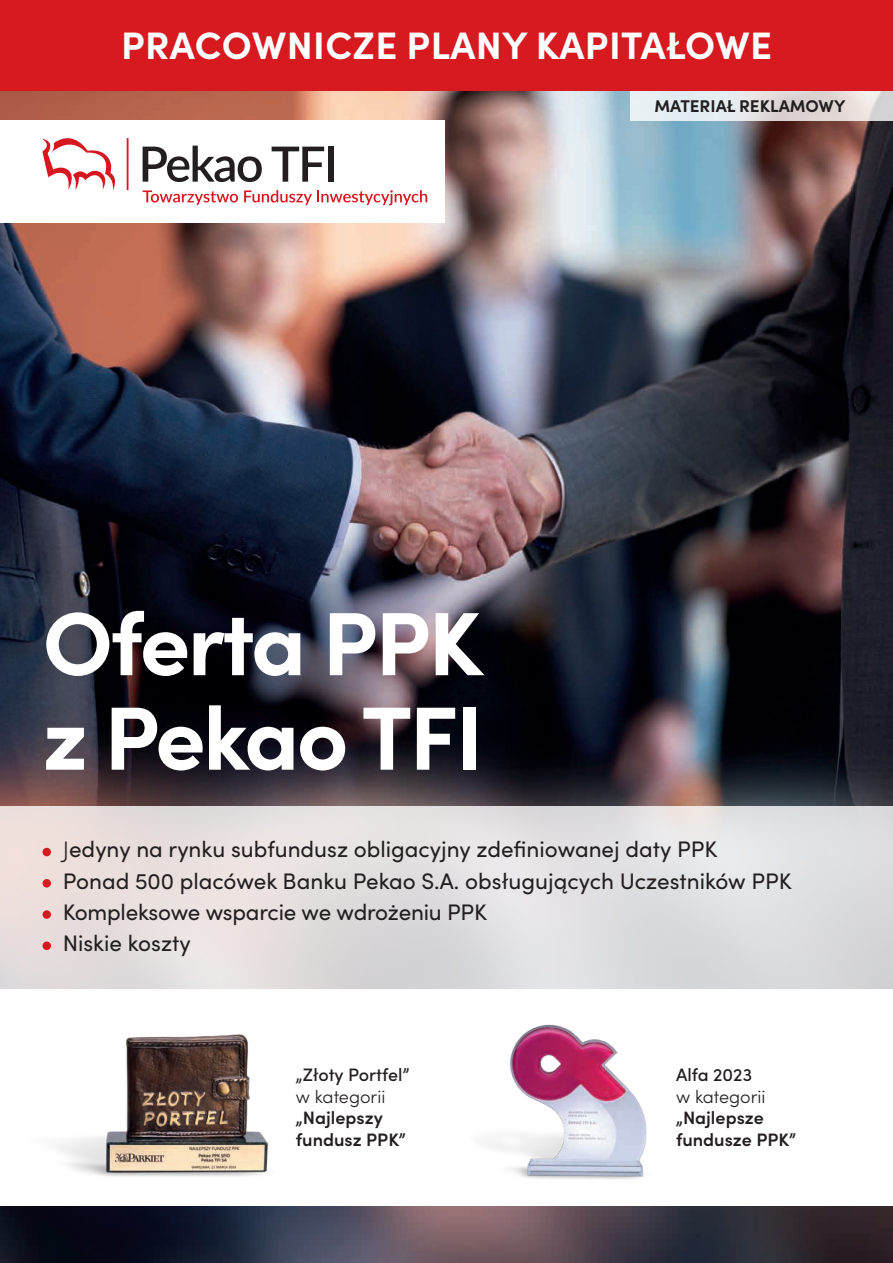
<style>
.page{position:relative;width:893px;height:1263px;background:#fff}
.page>*{position:absolute;margin:0;border:0;box-sizing:border-box;transform-origin:0 0}
.t1{font:700 90px "Sofia Pro";letter-spacing:-.03em;color:#fff}
.t2{font:700 38.25px "Sofia Pro";letter-spacing:.01em;color:#fff}
.t3{font:22.5px "Sofia Pro";color:#231f20}
.t4{font:600 18px/21.6px "Sofia Pro";color:#231f20}
.t5{font:500 18px/21.6px "Sofia Pro";letter-spacing:-.005em;color:#231f20}
.t6{font:700 17.1px "Sofia Pro";color:#231f20}
.s1{font-weight:300}
.s2{font-weight:500}
</style>
<div class="page">
<img style="left:0;top:90px;width:893px;height:1173px">
<div style="left:0;top:989px;width:893px;height:216px;background:#fff"></div>
<svg style="left:631px;top:90px;width:262px;height:31px"></svg>
<div style="left:0;top:0;width:893px;height:90px;background:#d71920"></div>
<div style="left:0;top:806px;width:893px;height:183px;background:linear-gradient(to bottom,#e8e3e2,#dcdadc)"></div>
<img style="left:484px;top:1024px;width:163px;height:155px">
<div style="left:43px;top:848px;width:8px;height:8px;background:#d71920;border-radius:50%"></div>
<div style="left:43px;top:879px;width:8px;height:8px;background:#d71920;border-radius:50%"></div>
<div style="left:43px;top:910px;width:8px;height:9px;background:#d71920;border-radius:50%"></div>
<div style="left:43px;top:941px;width:8px;height:9px;background:#d71920;border-radius:50%"></div>
<div style="left:0;top:121px;width:444px;height:102px;background:#fff"></div>
<svg style="left:143px;top:190px;width:95px;height:15px"></svg>
<svg style="left:244px;top:190px;width:183px;height:15px"></svg>
<hr style="left:127px;top:138px;width:2px;height:52px;background:#d7171f">
<svg style="left:42px;top:138px;width:73px;height:52px"></svg>
<svg style="left:143px;top:146px;width:119px;height:36px"></svg>
<svg style="left:272px;top:147px;width:52px;height:35px"></svg>
<div style="left:328px;top:147px;width:6px;height:35px;background:#231f20"></div>
<img style="left:57px;top:1034px;width:211px;height:143px">
<p class="t2" style="left:121px;top:16px;width:652px">PRACOWNICZE PLANY KAPITAŁOWE</p>
<p class="t6" style="left:654px;top:92px;width:192px">MATERIAŁ REKLAMOWY</p>
<p class="t1" style="left:43px;top:574px;width:442px">Oferta PPK</p>
<p class="t1" style="left:43px;top:669px;width:442px">z Pekao TFI</p>
<p class="t3" style="left:63px;top:833px;width:656px"><span class="s1">J</span>edyny na rynku subfundusz obligacyjny zdefiniowanej daty PPK</p>
<p class="t3" style="left:63px;top:864px;width:730px">Ponad 500 placówek Banku Pekao S.A. obsługujących Uczestników PPK</p>
<p class="t3" style="left:63px;top:895px;width:426px">Kompleksowe wsparcie we wdrożeniu PPK</p>
<p class="t3" style="left:63px;top:927px;width:129px">Niskie koszty</p>
<p class="t5" style="left:296px;top:1063px;width:115px">„Złoty Portfel” <span class="s1">w kategorii</span></p>
<p class="t4" style="left:296px;top:1106px;width:111px">„Najlepszy fundusz PPK”</p>
<p class="t4" style="left:676px;top:1063px;width:121px"><span class="s2">Alfa 2023<br></span><span class="s1">w kategorii </span>„Najlepsze fundusze PPK”</p>
</div>
